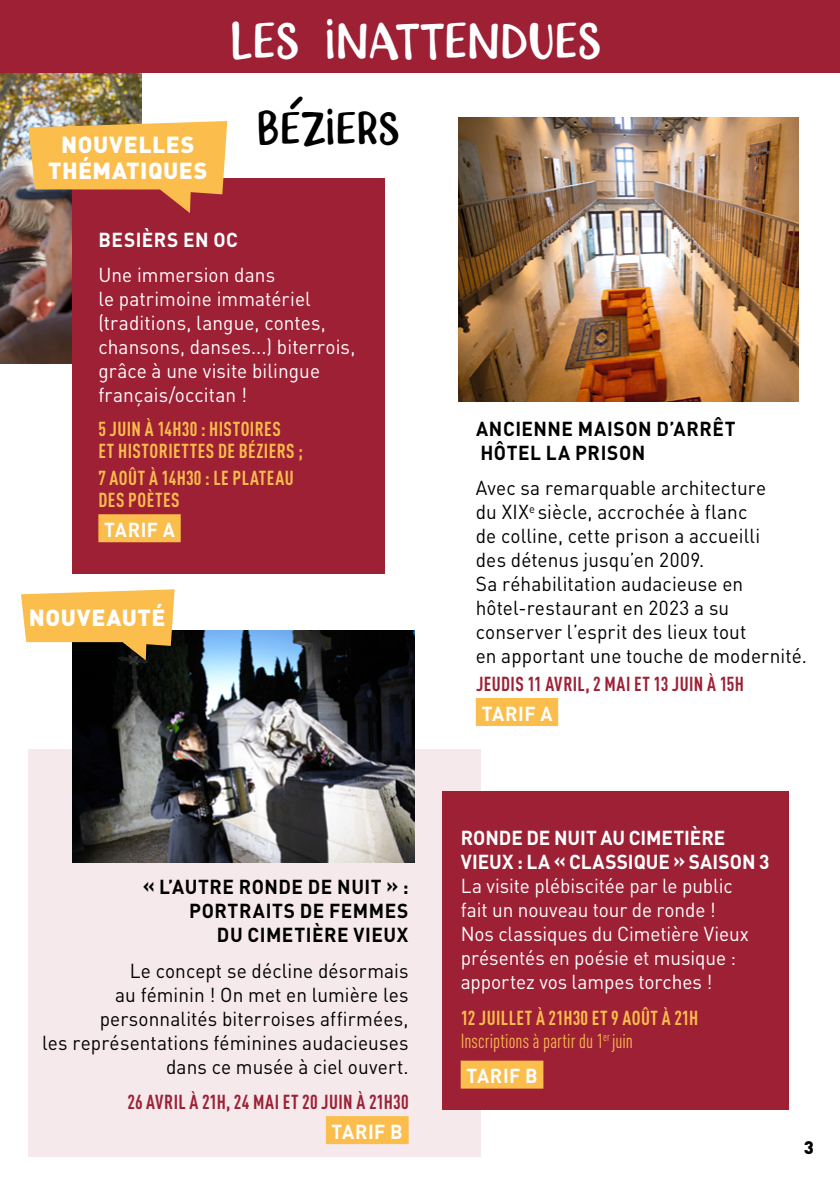
<style>
.page{position:relative;width:840px;height:1191px;background:#fff}
.page>*{position:absolute;margin:0;border:0;box-sizing:border-box;transform-origin:0 0}
.t1{font:48px "RWA Honeydew";color:#fff;scale:.95 1}
.t2{font:43.4px "RWA Honeydew";color:#000;scale:.95 1}
.t3{font:900 23px/26px "DIN Pro";letter-spacing:.02em;color:#fff;text-align:center}
.t4{font:20px/24px "DIN Pro";letter-spacing:.005em;color:#000;text-align:right;scale:.95 1}
.t5{font:20px/24px "DIN Pro";color:#fff;scale:.95 1}
.t6{font:700 condensed 20px/22px "DIN Pro";letter-spacing:.025em;color:#fbbd4c;scale:.95 1}
.t7{font:700 20px/24px "DIN Pro";letter-spacing:.03em;color:#000;text-align:right;scale:.95 1}
.t8{font:700 20px/24px "DIN Pro";letter-spacing:.005em;color:#fff;scale:.95 1}
.t9{font:700 condensed 20px "DIN Pro";letter-spacing:.02em;color:#9d2035;scale:.95 1}
.t10{font:700 20px "DIN Pro";letter-spacing:.025em;color:#fff;scale:.95 1}
.t11{font:900 18px "DIN Pro";color:#000}
.s1{font-weight:400}
</style>
<div class="page">
<div style="left:28px;top:749px;width:452px;height:408px;background:#f5e9eb"></div>
<img style="left:0;top:72px;width:142px;height:292px">
<div style="left:72px;top:179px;width:312px;height:395px;background:#9d2035"></div>
<img style="left:72px;top:630px;width:342px;height:232px">
<div style="left:442px;top:791px;width:346px;height:318px;background:#9d2035"></div>
<div style="left:0;top:0;width:839px;height:72px;background:#9d2035"></div>
<div style="left:460px;top:1060px;width:83px;height:28px;background:#fbbd4c"></div>
<div style="left:326px;top:1116px;width:82px;height:28px;background:#fbbd4c"></div>
<div style="left:98px;top:514px;width:83px;height:28px;background:#fbbd4c"></div>
<svg style="left:21px;top:589px;width:153px;height:71px"></svg>
<svg style="left:28px;top:120px;width:199px;height:93px"></svg>
<div style="left:475px;top:698px;width:83px;height:28px;background:#fbbd4c"></div>
<img style="left:458px;top:118px;width:340px;height:284px">
<p class="t3" style="left:48px;top:128px;width:161px">NOUVELLES<br>THÉMATIQUES</p>
<h1 class="t1" style="left:230px;top:13px;width:392px">LES INATTENDUES</h1>
<h2 class="t2" style="left:256px;top:103px;width:152px">BÉZIERS</h2>
<p class="t10" style="left:98px;top:223px;width:148px">BESIÈRS EN OC</p>
<p class="t5" style="left:98px;top:261px;width:272px">Une immersion dans<br>le patrimoine immatériel (traditions, langue, contes, chansons, danses...) biterrois, grâce à une visite bilingue français/occitan !</p>
<p class="t6" style="left:98px;top:416px;width:217px">5 JUIN À 14H30 : HISTOIRES<br>ET HISTORIETTES DE BÉZIERS ;</p>
<p class="t6" style="left:98px;top:465px;width:207px">7 AOÛT À 14H30 : LE PLATEAU<br>DES POÈTES</p>
<p class="t8" style="left:104px;top:515px;width:76px">TARIF A</p>
<p class="t3" style="left:29px;top:601px;width:138px">NOUVEAUTÉ</p>
<p class="t7" style="left:143px;top:872px;width:281px">« L’AUTRE RONDE DE NUIT » :<br>PORTRAITS DE FEMMES<br>DU CIMETIÈRE VIEUX</p>
<p class="t4" style="left:42px;top:956px;width:387px">Le concept se décline désormais<br>au féminin ! On met en lumière les personnalités biterroises affirmées,<br>les représentations féminines audacieuses dans ce musée à ciel ouvert.</p>
<p class="t9" style="left:127px;top:1086px;width:297px">26 AVRIL À 21H, 24 MAI ET 20 JUIN À 21H30</p>
<p class="t8" style="left:331px;top:1117px;width:76px">TARIF B</p>
<p class="t7" style="left:475px;top:414px;width:275px;text-align:left">ANCIENNE MAISON D’ARRÊT<br>HÔTEL LA PRISON</p>
<p class="t4" style="left:475px;top:474px;width:350px;text-align:left">Avec sa remarquable architecture<br>du XIX<sup>e</sup> siècle, accrochée à flanc<br>de colline, cette prison a accueilli<br>des détenus jusqu’en 2009.<br>Sa réhabilitation audacieuse en hôtel-restaurant en 2023 a su conserver l’esprit des lieux tout<br>en apportant une touche de modernité.</p>
<p class="t9" style="left:475px;top:669px;width:283px">JEUDIS 11 AVRIL, 2 MAI ET 13 JUIN À 15H</p>
<p class="t8" style="left:481px;top:699px;width:76px">TARIF A</p>
<p class="t8" style="left:460px;top:823px;width:326px">RONDE DE NUIT AU CIMETIÈRE<br>VIEUX : LA « CLASSIQUE » SAISON 3</p>
<p class="t5" style="left:460px;top:872px;width:305px">La visite plébiscitée par le public fait un nouveau tour de ronde !<br>Nos classiques du Cimetière Vieux présentés en poésie et musique : apportez vos lampes torches !</p>
<p class="t6" style="left:460px;top:1004px;width:251px;line-height:23.4px">12 JUILLET À 21H30 ET 9 AOÛT À 21H<br><span class="s1">Inscriptions à partir du 1</span><sup>er</sup> <span class="s1">juin</span></p>
<p class="t8" style="left:466px;top:1061px;width:76px">TARIF B</p>
<p class="t11" style="left:803px;top:1131px;width:12px">3</p>
</div>
